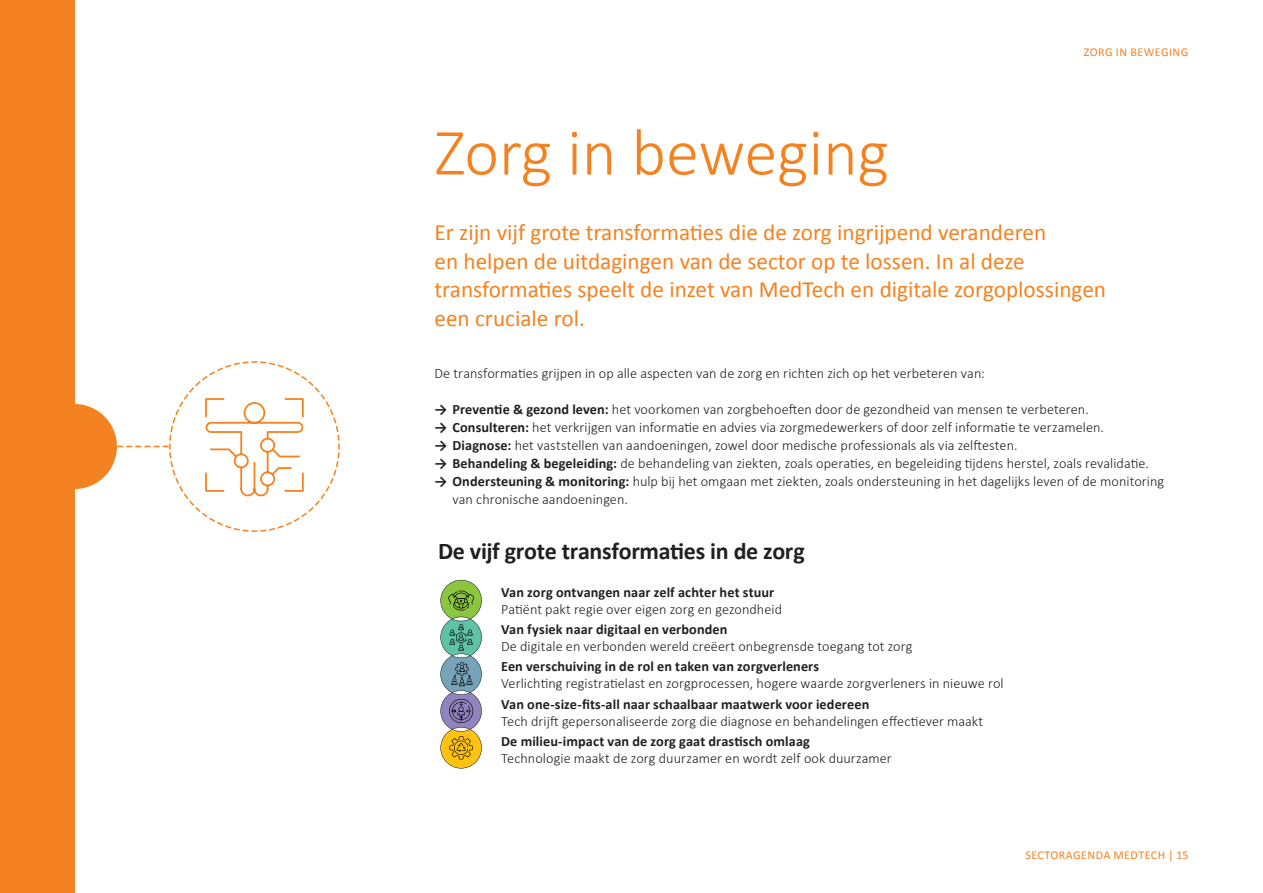
<style>
.page{position:relative;width:1263px;height:893px;background:#fff}
.page>*{position:absolute;margin:0;border:0;box-sizing:border-box;transform-origin:0 0}
.t1{font:300 66.45px "Calibri";color:#f58220}
.t2{font:700 24px "Calibri";letter-spacing:-.01em;color:#231f20}
.t3{font:23.25px/28.5px "Calibri";color:#f58220}
.t4{font:300 14.25px/18px "Calibri";color:#231f20}
.t5{font:700 14.25px "Calibri";letter-spacing:.005em;color:#231f20}
.t6{font:12px "Calibri";letter-spacing:.04em;color:#f58220}
.s1{font-weight:700}
</style>
<div class="page">
<div style="left:0;top:0;width:74px;height:893px;background:#f58220"></div>
<svg style="left:440px;top:580px;width:42px;height:188px"></svg>
<svg style="left:74px;top:360px;width:266px;height:173px"></svg>
<p class="t6" style="left:1084px;top:43px;width:106px">ZORG IN BEWEGING</p>
<h1 class="t1" style="left:434px;top:111px;width:456px">Zorg in beweging</h1>
<h3 class="t3" style="left:434px;top:217px;width:673px">Er zijn vijf grote transformaties die de zorg ingrijpend veranderen<br>en helpen de uitdagingen van de sector op te lossen. In al deze transformaties speelt de inzet van MedTech en digitale zorgoplossingen een cruciale rol.</h3>
<p class="t4" style="left:434px;top:364px;width:552px">De transformaties grijpen in op alle aspecten van de zorg en richten zich op het verbeteren van:</p>
<p class="t4" style="left:434px;top:400px;width:656px"><span class="s1">→ Preventie &amp; gezond leven:</span> het voorkomen van zorgbehoeften door de gezondheid van mensen te verbeteren.</p>
<p class="t4" style="left:434px;top:418px;width:671px"><span class="s1">→ Consulteren:</span> het verkrijgen van informatie en advies via zorgmedewerkers of door zelf informatie te verzamelen.</p>
<p class="t4" style="left:434px;top:436px;width:585px"><span class="s1">→ Diagnose:</span> het vaststellen van aandoeningen, zowel door medische professionals als via zelftesten.</p>
<p class="t4" style="left:434px;top:454px;width:716px"><span class="s1">→ Behandeling &amp; begeleiding:</span> de behandeling van ziekten, zoals operaties, en begeleiding tijdens herstel, zoals revalidatie.</p>
<p class="t4" style="left:452px;top:472px;width:713px;text-indent:-18px"><span class="s1">→ Ondersteuning &amp; monitoring:</span> hulp bij het omgaan met ziekten, zoals ondersteuning in het dagelijks leven of de monitoring van chronische aandoeningen.</p>
<h2 class="t2" style="left:438px;top:534px;width:368px">De vijf grote transformaties in de zorg</h2>
<p class="t5" style="left:501px;top:582px;width:275px">Van zorg ontvangen naar zelf achter het stuur</p>
<p class="t4" style="left:501px;top:600px;width:282px">Patiënt pakt regie over eigen zorg en gezondheid</p>
<p class="t5" style="left:501px;top:619px;width:228px">Van fysiek naar digitaal en verbonden</p>
<p class="t4" style="left:501px;top:637px;width:413px">De digitale en verbonden wereld creëert onbegrensde toegang tot zorg</p>
<p class="t5" style="left:501px;top:656px;width:320px">Een verschuiving in de rol en taken van zorgverleners</p>
<p class="t4" style="left:501px;top:675px;width:504px">Verlichting registratielast en zorgprocessen, hogere waarde zorgverleners in nieuwe rol</p>
<p class="t5" style="left:501px;top:694px;width:370px">Van one-size-fits-all naar schaalbaar maatwerk voor iedereen</p>
<p class="t4" style="left:501px;top:712px;width:484px">Tech drijft gepersonaliseerde zorg die diagnose en behandelingen effectiever maakt</p>
<p class="t5" style="left:501px;top:731px;width:310px">De milieu-impact van de zorg gaat drastisch omlaag</p>
<p class="t4" style="left:501px;top:749px;width:392px">Technologie maakt de zorg duurzamer en wordt zelf ook duurzamer</p>
<p class="t6" style="left:1025px;top:847px;width:165px">SECTORAGENDA MEDTECH | 15</p>
</div>
